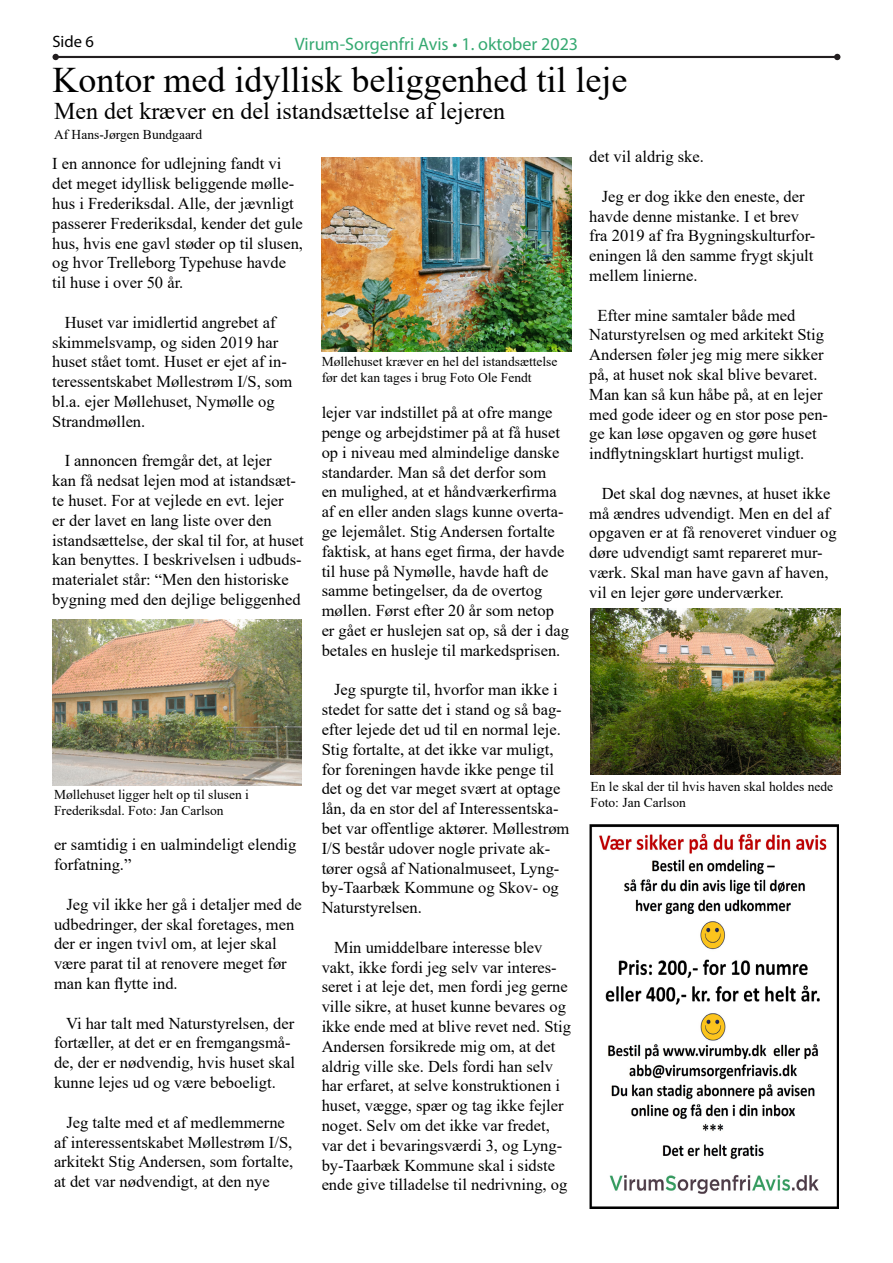
<style>
.page{position:relative;width:893px;height:1263px;background:#fff}
.page>*{position:absolute;margin:0;border:0;box-sizing:border-box;transform-origin:0 0}
.t1{font:36px "Times New Roman";color:#000}
.t2{font:24px "Times New Roman";color:#000}
.t3{font:18px "Myriad Pro";color:#35a971}
.t4{font:16.5px/19.8px "Times New Roman";color:#000}
.t5{font:16.5px "Myriad Pro";color:#000}
.t6{font:13.5px/16.2px "Times New Roman";color:#000}
</style>
<div class="page">
<hr style="left:56px;top:56px;width:781px;height:2px;background:#231f20">
<div style="left:52px;top:54px;width:7px;height:6px;background:#231f20;border-radius:50%"></div>
<svg style="left:834px;top:54px;width:6px;height:6px"></svg>
<img style="left:591px;top:608px;width:249px;height:166px">
<img style="left:322px;top:158px;width:249px;height:193px">
<img style="left:52px;top:619px;width:250px;height:166px">
<img style="left:589px;top:824px;width:250px;height:385px">
<p class="t5" style="left:52px;top:31px;width:43px">Side 6</p>
<p class="t3" style="left:295px;top:33px;width:285px">Virum-Sorgenfri Avis • 1. oktober 2023</p>
<p class="t1" style="left:52px;top:54px;width:576px">Kontor med idyllisk beliggenhed til leje</p>
<p class="t2" style="left:54px;top:94px;width:453px">Men det kræver en del istandsættelse af lejeren</p>
<p class="t6" style="left:54px;top:126px;width:150px">Af Hans-Jørgen Bundgaard</p>
<p class="t4" style="left:52px;top:153px;width:252px">I en annonce for udlejning fandt vi det meget idyllisk beliggende mølle&shy;hus i Frederiksdal. Alle, der jævnligt passerer Frederiksdal, kender det gule hus, hvis ene gavl støder op til slusen, og hvor Trelleborg Typehuse havde til huse i over 50 år.</p>
<p class="t4" style="left:52px;top:312px;width:242px;text-indent:12px">Huset var imidlertid angrebet af skimmelsvamp, og siden 2019 har huset stået tomt. Huset er ejet af in&shy;teressentskabet Møllestrøm I/S, som bl.a. ejer Møllehuset, Nymølle og<br>Strandmøllen.</p>
<p class="t4" style="left:52px;top:450px;width:253px;text-indent:12px">I annoncen fremgår det, at lejer<br>kan få nedsat lejen mod at istandsæt&shy;te huset. For at vejlede en evt. lejer<br>er der lavet en lang liste over den istandsættelse, der skal til for, at huset kan benyttes. I beskrivelsen i udbuds&shy;materialet står: “Men den historiske bygning med den dejlige beliggenhed</p>
<p class="t6" style="left:54px;top:786px;width:197px">Møllehuset ligger helt op til slusen i<br>Frederiksdal. Foto: Jan Carlson</p>
<p class="t4" style="left:54px;top:834px;width:244px">er samtidig i en ualmindeligt elendig forfatning.”</p>
<p class="t4" style="left:54px;top:894px;width:249px;text-indent:12px">Jeg vil ikke her gå i detaljer med de udbedringer, der skal foretages, men der er ingen tvivl om, at lejer skal være parat til at renovere meget før man kan flytte ind.</p>
<p class="t4" style="left:54px;top:1013px;width:243px;text-indent:12px">Vi har talt med Naturstyrelsen, der fortæller, at det er en fremgangsmå&shy;de, der er nødvendig, hvis huset skal kunne lejes ud og være beboeligt.</p>
<p class="t4" style="left:54px;top:1112px;width:241px;text-indent:12px">Jeg talte med et af medlemmerne af interessentskabet Møllestrøm I/S, arkitekt Stig Andersen, som fortalte, at det var nødvendigt, at den nye</p>
<p class="t6" style="left:322px;top:353px;width:237px">Møllehuset kræver en hel del istandsættelse</p>
<p class="t6" style="left:322px;top:369px;width:211px">før det kan tages i brug Foto Ole Fendt</p>
<p class="t4" style="left:322px;top:402px;width:249px">lejer var indstillet på at ofre mange penge og arbejdstimer på at få huset op i niveau med almindelige danske standarder. Man så det derfor som<br>en mulighed, at et håndværkerfirma af en eller anden slags kunne overta&shy;ge lejemålet. Stig Andersen fortalte faktisk, at hans eget firma, der havde til huse på Nymølle, havde haft de samme betingelser, da de overtog møllen. Først efter 20 år som netop er gået er huslejen sat op, så der i dag betales en husleje til markedsprisen.</p>
<p class="t4" style="left:322px;top:679px;width:249px;text-indent:12px">Jeg spurgte til, hvorfor man ikke i stedet for satte det i stand og så bag&shy;efter lejede det ud til en normal leje.<br>Stig fortalte, at det ikke var muligt, for foreningen havde ikke penge til det og det var meget svært at optage lån, da en stor del af Interessentska&shy;bet var offentlige aktører. Møllestrøm I/S består udover nogle private ak&shy;tører også af Nationalmuseet, Lyng&shy;by-Taarbæk Kommune og Skov- og Naturstyrelsen.</p>
<p class="t4" style="left:322px;top:937px;width:251px;text-indent:12px">Min umiddelbare interesse blev vakt, ikke fordi jeg selv var interes&shy;seret i at leje det, men fordi jeg gerne ville sikre, at huset kunne bevares og ikke ende med at blive revet ned. Stig Andersen forsikrede mig om, at det aldrig ville ske. Dels fordi han selv har erfaret, at selve konstruktionen i huset, vægge, spær og tag ikke fejler noget. Selv om det ikke var fredet, var det i bevaringsværdi 3, og Lyng&shy;by-Taarbæk Kommune skal i sidste ende give tilladelse til nedrivning, og</p>
<p class="t4" style="left:589px;top:146px;width:116px">det vil aldrig ske.</p>
<p class="t4" style="left:589px;top:186px;width:228px;text-indent:12px">Jeg er dog ikke den eneste, der havde denne mistanke. I et brev fra 2019 af fra Bygningskulturfor&shy;eningen lå den samme frygt skjult mellem linierne.</p>
<p class="t4" style="left:589px;top:305px;width:240px;text-indent:8px">Efter mine samtaler både med Naturstyrelsen og med arkitekt Stig Andersen føler jeg mig mere sikker på, at huset nok skal blive bevaret.<br>Man kan så kun håbe på, at en lejer med gode ideer og en stor pose pen&shy;ge kan løse opgaven og gøre huset indflytningsklart hurtigst muligt.</p>
<p class="t4" style="left:589px;top:483px;width:249px;text-indent:12px">Det skal dog nævnes, at huset ikke må ændres udvendigt. Men en del af opgaven er at få renoveret vinduer og døre udvendigt samt repareret mur&shy;værk. Skal man have gavn af haven, vil en lejer gøre underværker.</p>
<p class="t6" style="left:591px;top:778px;width:244px">En le skal der til hvis haven skal holdes nede<br>Foto: Jan Carlson</p>
</div>
